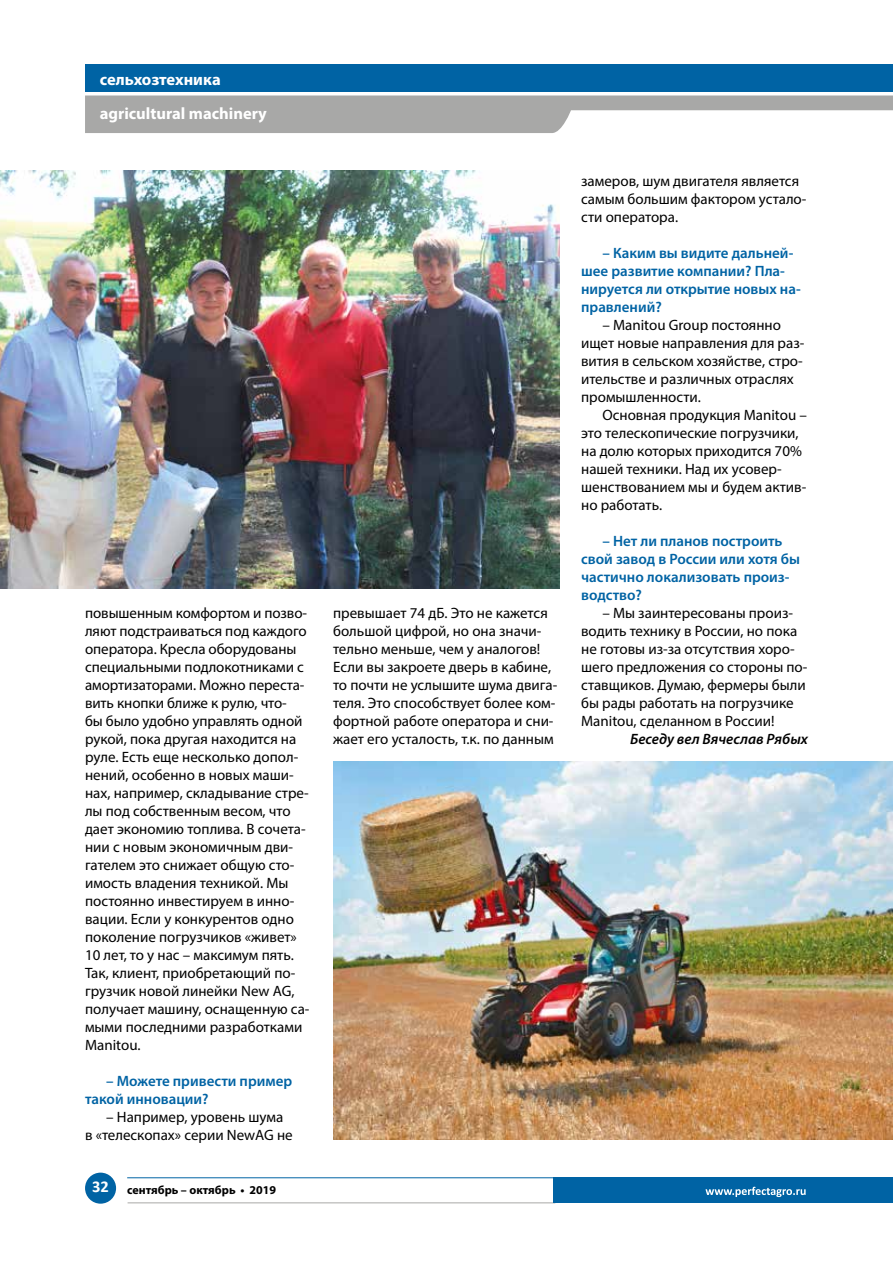
<style>
.page{position:relative;width:893px;height:1263px;background:#fff}
.page>*{position:absolute;margin:0;border:0;box-sizing:border-box;transform-origin:0 0}
.t1{font:700 16.5px/34px "Myriad Pro";color:#fff}
.t2{font:15px/18px "Myriad Pro";color:#000}
.t3{font:600 15px/18px "Myriad Pro";color:#0063a4}
.t4{font:italic 600 15px "Myriad Pro";color:#000}
.t5{font:700 12px "Myriad Pro";color:#000}
.s1{font-family:"Calibri";font-size:16.5px;color:#fff}
</style>
<div class="page">
<hr style="left:128px;top:1202px;width:427px;height:1px;background:#a8a8a7">
<div style="left:553px;top:1177px;width:340px;height:26px;background:#0063a4"></div>
<div style="left:85px;top:1172px;width:31px;height:32px;background:#0063a4;border-radius:50%"></div>
<hr style="left:127px;top:1177px;width:429px;height:1px;background:#0063a4">
<svg style="left:85px;top:95px;width:808px;height:38px"></svg>
<div style="left:85px;top:65px;width:808px;height:27px;background:#0063a4"></div>
<img style="left:333px;top:762px;width:560px;height:378px">
<img style="left:0;top:170px;width:560px;height:418px">
<svg style="left:706px;top:1187px;width:100px;height:10px"></svg>
<p class="t1" style="left:100px;top:62px;width:169px">сельхозтехника agricultural machinery</p>
<p class="t2" style="left:85px;top:603px;width:226px">повышенным комфортом и позво&shy;ляют подстраиваться под каждого оператора. Кресла оборудованы специальными подлокотниками с амортизаторами. Можно переста&shy;вить кнопки ближе к рулю, что-<br>бы было удобно управлять одной рукой, пока другая находится на руле. Есть еще несколько допол&shy;нений, особенно в новых маши&shy;нах, например, складывание стре&shy;лы под собственным весом, что дает экономию топлива. В сочета&shy;нии с новым экономичным дви&shy;гателем это снижает общую сто&shy;имость владения техникой. Мы постоянно инвестируем в инно&shy;вации. Если у конкурентов одно поколение погрузчиков «живет»<br>10 лет, то у нас – максимум пять.<br>Так, клиент, приобретающий по&shy;грузчик новой линейки New AG, получает машину, оснащенную са&shy;мыми последними разработками<br>Manitou.</p>
<p class="t3" style="left:85px;top:1072px;width:209px;text-indent:21px">– Можете привести пример такой инновации?</p>
<p class="t2" style="left:85px;top:1107px;width:209px;text-indent:21px">– Например, уровень шума в «телескопах» серии NewAG не</p>
<p class="t5" style="left:92px;top:1182px;width:185px"><span class="s1">32</span> сентябрь – октябрь • 2019</p>
<p class="t2" style="left:333px;top:603px;width:226px">превышает 74 дБ. Это не кажется большой цифрой, но она значи&shy;тельно меньше, чем у аналогов!<br>Если вы закроете дверь в кабине, то почти не услышите шума двига&shy;теля. Это способствует более ком&shy;фортной работе оператора и сни&shy;жает его усталость, т.к. по данным</p>
<p class="t2" style="left:581px;top:171px;width:227px">замеров, шум двигателя является самым большим фактором устало&shy;сти оператора.</p>
<p class="t3" style="left:581px;top:244px;width:221px;text-indent:21px">– Каким вы видите дальней&shy;шее развитие компании? Пла&shy;нируется ли открытие новых на&shy;правлений?</p>
<p class="t2" style="left:581px;top:315px;width:225px;text-indent:21px">– Manitou Group постоянно ищет новые направления для раз&shy;вития в сельском хозяйстве, стро&shy;ительстве и различных отраслях промышленности.</p>
<p class="t2" style="left:581px;top:405px;width:227px;text-indent:21px">Основная продукция Manitou – это телескопические погрузчики, на долю которых приходится 70% нашей техники. Над их усовер&shy;шенствованием мы и будем актив&shy;но работать.</p>
<p class="t3" style="left:581px;top:532px;width:221px;text-indent:21px">– Нет ли планов построить свой завод в России или хотя бы частично локализовать произ&shy;водство?</p>
<p class="t2" style="left:581px;top:603px;width:228px;text-indent:21px">– Мы заинтересованы произ&shy;водить технику в России, но пока не готовы из-за отсутствия хоро&shy;шего предложения со стороны по&shy;ставщиков. Думаю, фермеры были бы рады работать на погрузчике<br>Manitou, сделанном в России!</p>
<p class="t4" style="left:630px;top:730px;width:179px">Беседу вел Вячеслав Рябых</p>
</div>
